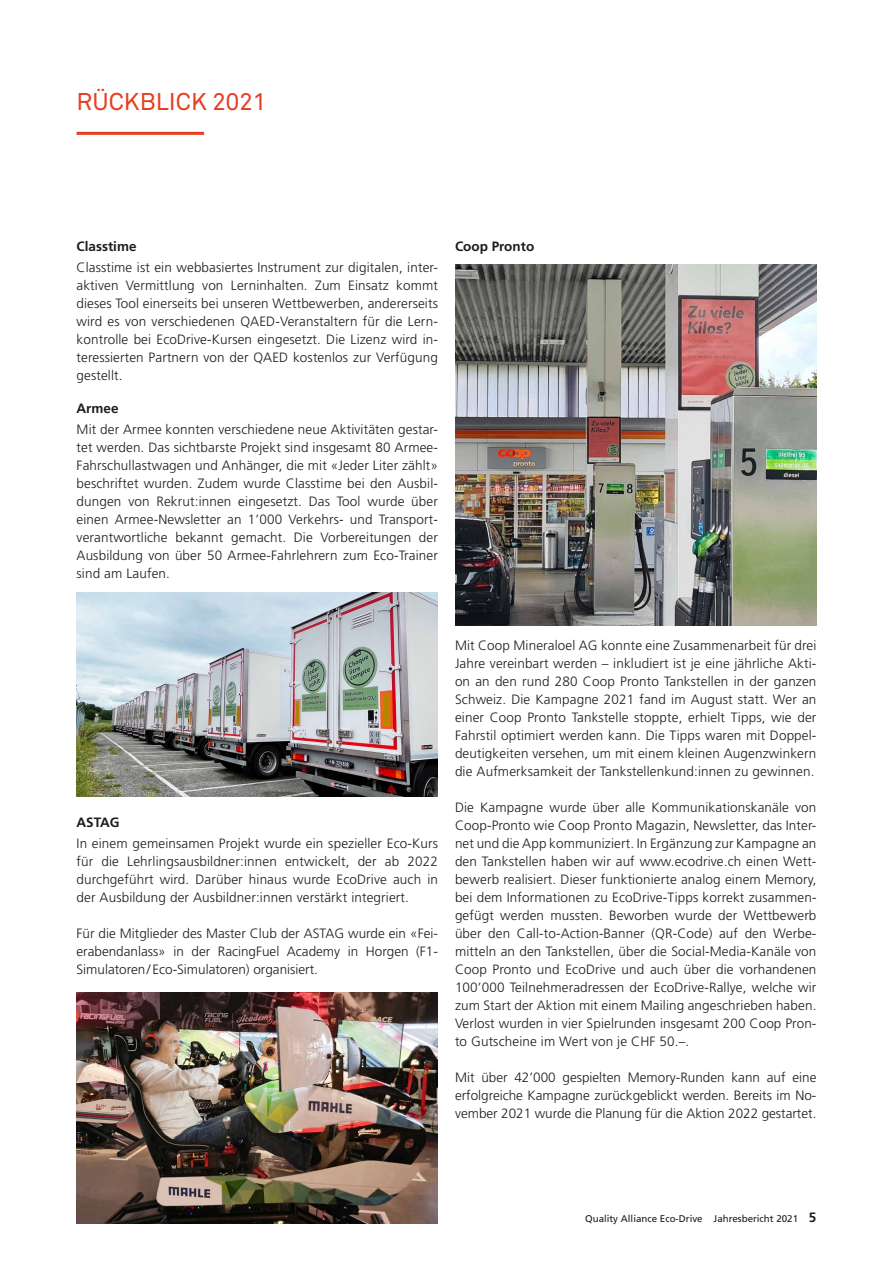
<style>
.page{position:relative;width:893px;height:1263px;background:#fff}
.page>*{position:absolute;margin:0;border:0;box-sizing:border-box;transform-origin:0 0}
.t1{font:24px "Akkurat";color:#e73e20}
.t2{font:300 13.5px/18px "Frutiger";letter-spacing:.01em;color:#1d1d1b;text-align:justify}
.t3{font:700 13.5px "Frutiger";color:#1d1d1b}
.t4{font:9.75px "Frutiger";color:#1d1d1b}
.s1{font-weight:700;font-size:13.5px}
</style>
<div class="page">
<hr style="left:77px;top:132px;width:127px;height:3px;background:#e73e20">
<img style="left:455px;top:264px;width:361px;height:362px">
<img style="left:77px;top:593px;width:361px;height:203px">
<img style="left:77px;top:992px;width:361px;height:232px">
<h1 class="t1" style="left:77px;top:88px;width:191px">RÜCKBLICK 2021</h1>
<p class="t3" style="left:77px;top:239px;width:62px">Classtime</p>
<p class="t2" style="left:77px;top:259px;width:363px">Classtime ist ein webbasiertes Instrument zur digitalen, inter&shy;aktiven Vermittlung von Lerninhalten. Zum Einsatz kommt dieses Tool einerseits bei unseren Wettbewerben, andererseits wird es von verschiedenen QAED-Veranstaltern für die Lern&shy;kontrolle bei EcoDrive-Kursen eingesetzt. Die Lizenz wird in&shy;teressierten Partnern von der QAED kostenlos zur Verfügung gestellt.</p>
<p class="t3" style="left:77px;top:400px;width:44px">Armee</p>
<p class="t2" style="left:77px;top:421px;width:363px">Mit der Armee konnten verschiedene neue Aktivitäten gestar&shy;tet werden. Das sichtbarste Projekt sind insgesamt 80 Armee-Fahrschullastwagen und Anhänger, die mit «Jeder Liter zählt» beschriftet wurden. Zudem wurde Classtime bei den Ausbil&shy;dungen von Rekrut:innen eingesetzt. Das Tool wurde über einen Armee-Newsletter an 1’000 Verkehrs- und Transport&shy;verantwortliche bekannt gemacht. Die Vorbereitungen der Ausbildung von über 50 Armee-Fahrlehrern zum Eco-Trainer sind am Laufen.</p>
<p class="t3" style="left:455px;top:238px;width:81px">Coop Pronto</p>
<p class="t3" style="left:77px;top:814px;width:45px">ASTAG</p>
<p class="t2" style="left:77px;top:835px;width:363px">In einem gemeinsamen Projekt wurde ein spezieller Eco-Kurs für die Lehrlingsausbildner:innen entwickelt, der ab 2022 durchgeführt wird. Darüber hinaus wurde EcoDrive auch in der Ausbildung der Ausbildner:innen verstärkt integriert.</p>
<p class="t2" style="left:77px;top:925px;width:363px">Für die Mitglieder des Master Club der ASTAG wurde ein «Fei&shy;erabendanlass» in der RacingFuel Academy in Horgen (F1- Simulatoren/Eco-Simulatoren) organisiert.</p>
<p class="t2" style="left:455px;top:637px;width:363px">Mit Coop Mineraloel AG konnte eine Zusammenarbeit für drei Jahre vereinbart werden – inkludiert ist je eine jährliche Akti&shy;on an den rund 280 Coop Pronto Tankstellen in der ganzen Schweiz. Die Kampagne 2021 fand im August statt. Wer an einer Coop Pronto Tankstelle stoppte, erhielt Tipps, wie der Fahrstil optimiert werden kann. Die Tipps waren mit Doppel&shy;deutigkeiten versehen, um mit einem kleinen Augenzwinkern die Aufmerksamkeit der Tankstellenkund:innen zu gewinnen.</p>
<p class="t2" style="left:455px;top:799px;width:363px">Die Kampagne wurde über alle Kommunikationskanäle von Coop-Pronto wie Coop Pronto Magazin, Newsletter, das Inter&shy;net und die App kommuniziert. In Ergänzung zur Kampagne an den Tankstellen haben wir auf www.ecodrive.ch einen Wett&shy;bewerb realisiert. Dieser funktionierte analog einem Memory, bei dem Informationen zu EcoDrive-Tipps korrekt zusammen&shy;gefügt werden mussten. Beworben wurde der Wettbewerb über den Call-to-Action-Banner (QR-Code) auf den Werbe&shy;mitteln an den Tankstellen, über die Social-Media-Kanäle von Coop Pronto und EcoDrive und auch über die vorhandenen 100’000 Teilnehmeradressen der EcoDrive-Rallye, welche wir zum Start der Aktion mit einem Mailing angeschrieben haben.<br>Verlost wurden in vier Spielrunden insgesamt 200 Coop Pron&shy;to Gutscheine im Wert von je CHF 50.–.</p>
<p class="t2" style="left:455px;top:1068px;width:363px">Mit über 42’000 gespielten Memory-Runden kann auf eine erfolgreiche Kampagne zurückgeblickt werden. Bereits im No&shy;vember 2021 wurde die Planung für die Aktion 2022 gestartet.</p>
<p class="t4" style="left:585px;top:1213px;width:233px">Quality Alliance Eco-Drive Jahresbericht 2021 <span class="s1">5</span></p>
</div>
